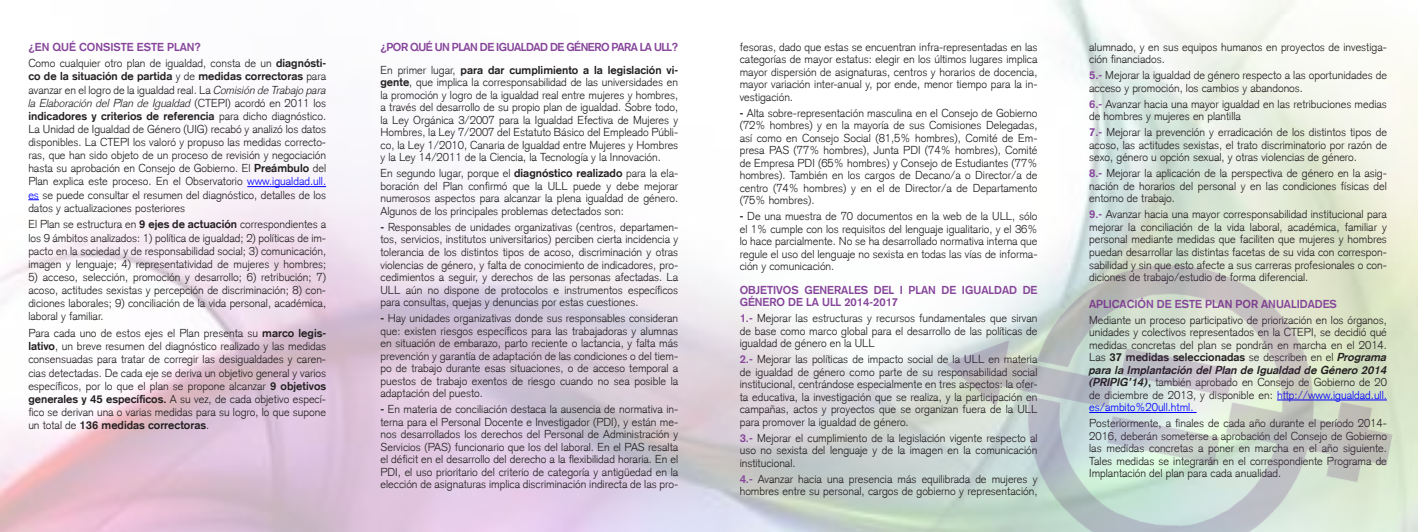
<style>
.page{position:relative;width:1418px;height:532px;background:#fff}
.page>*{position:absolute;margin:0;border:0;box-sizing:border-box;transform-origin:0 0}
.t1{font:300 11.25px/12.5px "Basic Commercial LT";color:#231f20;text-align:justify}
.t2{font:700 11.25px/12.5px "Basic Commercial LT";color:#86459a}
.t3{font:700 11.25px "Basic Commercial LT";letter-spacing:-.04em;color:#86459a}
.s1{font-weight:700}
.s2{font-style:italic}
.s3{color:#00f}
.s4{font-weight:700;color:#86459a}
.s5{font-weight:700;font-style:italic}
</style>
<div class="page">
<hr style="left:247px;top:186px;width:79px;height:1px;background:#00f">
<img style="left:907px;top:217px;width:510px;height:314px">
<p class="t2" style="left:28px;top:40px;width:174px">¿EN QUÉ CONSISTE ESTE PLAN?</p>
<p class="t1" style="left:28px;top:57px;width:299px;line-height:13.1px">Como cualquier otro plan de igualdad, consta de un <span class="s1">diagnósti&shy;co de la situación de partida</span> y de <span class="s1">medidas correctoras</span> para avanzar en el logro de la igualdad real. La <span class="s2">Comisión de Trabajo para la Elaboración del Plan de Igualdad</span> (CTEPI) acordó en 2011 los <span class="s1">indicadores y criterios de referencia</span> para dicho diagnóstico.<br>La Unidad de Igualdad de Género (UIG) recabó y analizó los datos disponibles. La CTEPI los valoró y propuso las medidas correcto&shy;ras, que han sido objeto de un proceso de revisión y negociación hasta su aprobación en Consejo de Gobierno. El <span class="s1">Preámbulo</span> del Plan explica este proceso. En el Observatorio <span class="s3">www.igualdad.ull. es</span> se puede consultar el resumen del diagnóstico, detalles de los datos y actualizaciones posteriores</p>
<p class="t1" style="left:28px;top:218px;width:299px;line-height:13.1px">El Plan se estructura en <span class="s1">9 ejes de actuación</span> correspondientes a los 9 ámbitos analizados: 1) política de igualdad; 2) políticas de im&shy;pacto en la sociedad y de responsabilidad social; 3) comunicación, imagen y lenguaje; 4) representatividad de mujeres y hombres;</p>
<p class="t1" style="left:28px;top:270px;width:299px;line-height:13.1px">5) acceso, selección, promoción y desarrollo; 6) retribución; 7) acoso, actitudes sexistas y percepción de discriminación; 8) con&shy;diciones laborales; 9) conciliación de la vida personal, académica, laboral y familiar.</p>
<p class="t1" style="left:28px;top:326px;width:299px;line-height:13.1px">Para cada uno de estos ejes el Plan presenta su <span class="s1">marco legis&shy;lativo</span>, un breve resumen del diagnóstico realizado y las medidas consensuadas para tratar de corregir las desigualdades y caren&shy;cias detectadas. De cada eje se deriva un objetivo general y varios específicos, por lo que el plan se propone alcanzar <span class="s1">9 objetivos generales y 45 específicos.</span> A su vez, de cada objetivo especí&shy;fico se derivan una o varias medidas para su logro, lo que supone un total de <span class="s1">136 medidas correctoras</span>.</p>
<p class="t3" style="left:380px;top:40px;width:299px">¿POR QUÉ UN PLAN DE IGUALDAD DE GÉNERO PARA LA ULL?</p>
<p class="t1" style="left:380px;top:64px;width:299px">En primer lugar, <span class="s1">para dar cumplimiento a la legislación vi&shy;gente</span>, que implica la corresponsabilidad de las universidades en la promoción y logro de la igualdad real entre mujeres y hombres, a través del desarrollo de su propio plan de igualdad. Sobre todo, la Ley Orgánica 3/2007 para la Igualdad Efectiva de Mujeres y Hombres, la Ley 7/2007 del Estatuto Básico del Empleado Públi&shy;co, la Ley 1/2010, Canaria de Igualdad entre Mujeres y Hombres y la Ley 14/2011 de la Ciencia, la Tecnología y la Innovación.</p>
<p class="t1" style="left:380px;top:167px;width:299px">En segundo lugar, porque el <span class="s1">diagnóstico realizado</span> para la ela&shy;boración del Plan confirmó que la ULL puede y debe mejorar numerosos aspectos para alcanzar la plena igualdad de género.<br>Algunos de los principales problemas detectados son:</p>
<p class="t1" style="left:380px;top:221px;width:299px"><span class="s1">-</span> Responsables de unidades organizativas (centros, departamen&shy;tos, servicios, institutos universitarios) perciben cierta incidencia y tolerancia de los distintos tipos de acoso, discriminación y otras violencias de género, y falta de conocimiento de indicadores, pro&shy;cedimientos a seguir, y derechos de las personas afectadas. La ULL aún no dispone de protocolos e instrumentos específicos para consultas, quejas y denuncias por estas cuestiones.</p>
<p class="t1" style="left:380px;top:312px;width:299px"><span class="s1">-</span> Hay unidades organizativas donde sus responsables consideran que: existen riesgos específicos para las trabajadoras y alumnas en situación de embarazo, parto reciente o lactancia, y falta más prevención y garantía de adaptación de las condiciones o del tiem&shy;po de trabajo durante esas situaciones, o de acceso temporal a puestos de trabajo exentos de riesgo cuando no sea posible la adaptación del puesto.</p>
<p class="t1" style="left:380px;top:403px;width:299px"><span class="s1">-</span> En materia de conciliación destaca la ausencia de normativa in&shy;terna para el Personal Docente e Investigador (PDI), y están me&shy;nos desarrollados los derechos del Personal de Administración y Servicios (PAS) funcionario que los del laboral. En el PAS resalta el déficit en el desarrollo del derecho a la flexibilidad horaria. En el PDI, el uso prioritario del criterio de categoría y antigüedad en la elección de asignaturas implica discriminación indirecta de las pro-</p>
<p class="t1" style="left:739px;top:40px;width:299px">fesoras, dado que estas se encuentran infra-representadas en las categorías de mayor estatus: elegir en los últimos lugares implica mayor dispersión de asignaturas, centros y horarios de docencia, mayor variación inter-anual y, por ende, menor tiempo para la in&shy;vestigación.</p>
<p class="t1" style="left:739px;top:106px;width:299px"><span class="s1">-</span> Alta sobre-representación masculina en el Consejo de Gobierno (72% hombres) y en la mayoría de sus Comisiones Delegadas, así como en Consejo Social (81,5% hombres), Comité de Em&shy;presa PAS (77% hombres), Junta PDI (74% hombres), Comité de Empresa PDI (65% hombres) y Consejo de Estudiantes (77% hombres). También en los cargos de Decano/a o Director/a de centro (74% hombres) y en el de Director/a de Departamento (75% hombres).</p>
<p class="t1" style="left:739px;top:210px;width:299px"><span class="s1">-</span> De una muestra de 70 documentos en la web de la ULL, sólo el 1% cumple con los requisitos del lenguaje igualitario, y el 36% lo hace parcialmente. No se ha desarrollado normativa interna que regule el uso del lenguaje no sexista en todas las vías de informa&shy;ción y comunicación.</p>
<p class="t2" style="left:739px;top:283px;width:299px">OBJETIVOS GENERALES DEL I PLAN DE IGUALDAD DE<br>GÉNERO DE LA ULL 2014-2017</p>
<p class="t1" style="left:739px;top:312px;width:299px"><span class="s4">1.-</span> Mejorar las estructuras y recursos fundamentales que sirvan de base como marco global para el desarrollo de las políticas de igualdad de género en la ULL</p>
<p class="t1" style="left:739px;top:353px;width:299px"><span class="s4">2.-</span> Mejorar las políticas de impacto social de la ULL en materia de igualdad de género como parte de su responsabilidad social institucional, centrándose especialmente en tres aspectos: la ofer&shy;ta educativa, la investigación que se realiza, y la participación en campañas, actos y proyectos que se organizan fuera de la ULL para promover la igualdad de género.</p>
<p class="t1" style="left:739px;top:431px;width:299px"><span class="s4">3.-</span> Mejorar el cumplimiento de la legislación vigente respecto al uso no sexista del lenguaje y de la imagen en la comunicación institucional.</p>
<p class="t1" style="left:739px;top:472px;width:299px"><span class="s4">4.-</span> Avanzar hacia una presencia más equilibrada de mujeres y hombres entre su personal, cargos de gobierno y representación,</p>
<p class="t1" style="left:1089px;top:40px;width:299px">alumnado, y en sus equipos humanos en proyectos de investiga&shy;ción financiados.</p>
<p class="t1" style="left:1089px;top:69px;width:299px"><span class="s4">5.-</span> Mejorar la igualdad de género respecto a las oportunidades de acceso y promoción, los cambios y abandonos.</p>
<p class="t1" style="left:1089px;top:98px;width:299px"><span class="s4">6.-</span> Avanzar hacia una mayor igualdad en las retribuciones medias de hombres y mujeres en plantilla</p>
<p class="t1" style="left:1089px;top:126px;width:299px"><span class="s4">7.-</span> Mejorar la prevención y erradicación de los distintos tipos de acoso, las actitudes sexistas, el trato discriminatorio por razón de sexo, género u opción sexual, y otras violencias de género.</p>
<p class="t1" style="left:1089px;top:167px;width:299px"><span class="s4">8.-</span> Mejorar la aplicación de la perspectiva de género en la asig&shy;nación de horarios del personal y en las condiciones físicas del entorno de trabajo.</p>
<p class="t1" style="left:1089px;top:208px;width:299px"><span class="s4">9.-</span> Avanzar hacia una mayor corresponsabilidad institucional para mejorar la conciliación de la vida laboral, académica, familiar y personal mediante medidas que faciliten que mujeres y hombres puedan desarrollar las distintas facetas de su vida con correspon&shy;sabilidad y sin que esto afecte a sus carreras profesionales o con&shy;diciones de trabajo/estudio de forma diferencial.</p>
<p class="t2" style="left:1089px;top:297px;width:249px">APLICACIÓN DE ESTE PLAN POR ANUALIDADES</p>
<p class="t1" style="left:1089px;top:313px;width:299px">Mediante un proceso participativo de priorización en los órganos, unidades y colectivos representados en la CTEPI, se decidió qué medidas concretas del plan se pondrán en marcha en el 2014.<br>Las <span class="s1">37 medidas seleccionadas</span> se describen en el <span class="s5">Programa para la Implantación del Plan de Igualdad de Género 2014 (PRIPIG’14)</span><span class="s1">,</span> también aprobado en Consejo de Gobierno de 20 de diciembre de 2013, y disponible en: <span class="s3">http://www.igualdad.ull. es/ambito%20ull.html.</span></p>
<p class="t1" style="left:1089px;top:417px;width:299px">Posteriormente, a finales de cada año durante el período 2014- 2016, deberán someterse a aprobación del Consejo de Gobierno las medidas concretas a poner en marcha en el año siguiente.<br>Tales medidas se integrarán en el correspondiente Programa de Implantación del plan para cada anualidad.</p>
</div>
